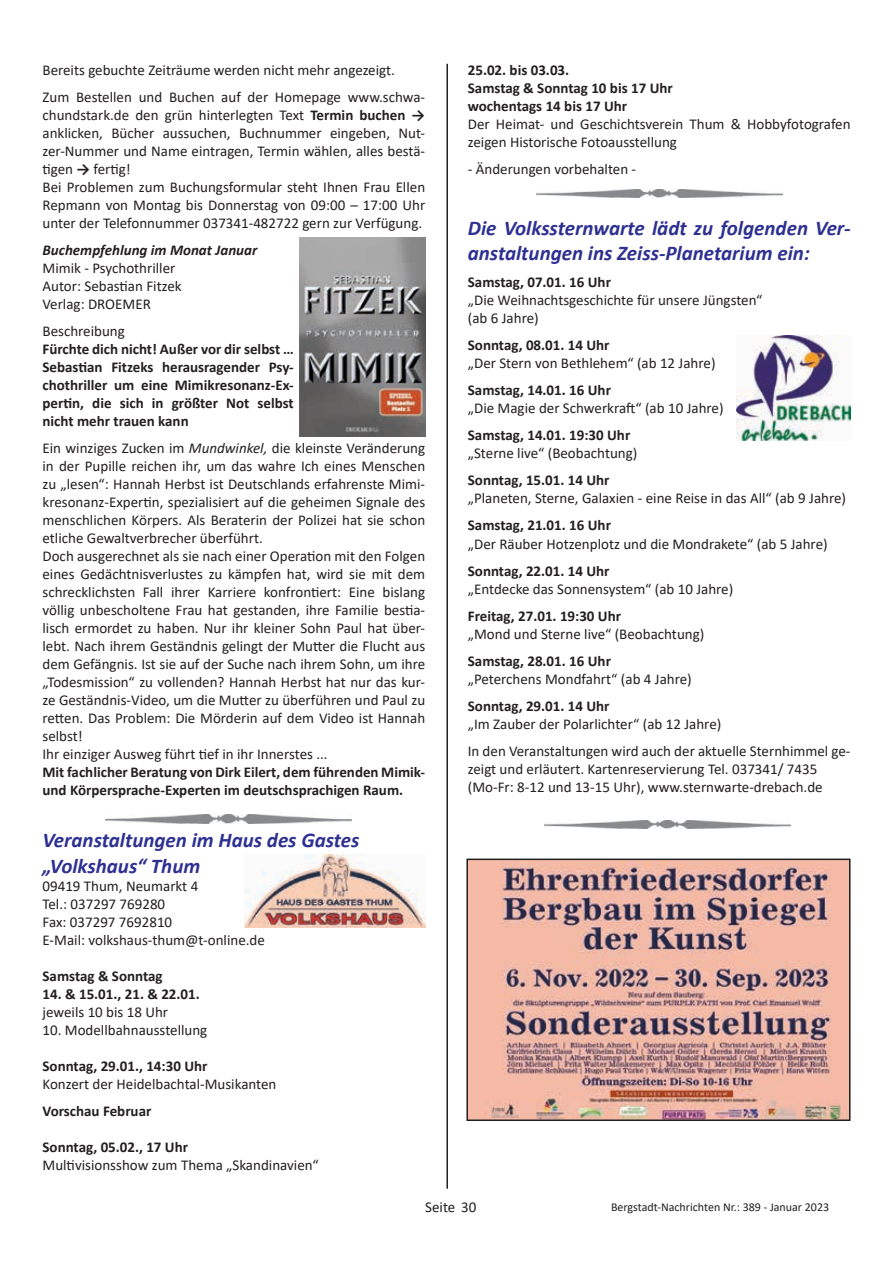
<style>
.page{position:relative;width:893px;height:1263px;background:#fff}
.page>*{position:absolute;margin:0;border:0;box-sizing:border-box;transform-origin:0 0}
.t1{font:italic 700 21px/25.2px "Calibri";color:#2e3092}
.t2{font:15px/18px "Calibri";color:#231f20}
.t3{font:700 15px/18px "Calibri";color:#231f20}
.t4{font:italic 700 15px "Calibri";color:#231f20}
.t5{font:12px "Calibri";color:#231f20}
.s1{font-weight:700}
.s2{font-style:italic}
</style>
<div class="page">
<img style="left:544px;top:820px;width:246px;height:8px">
<img style="left:536px;top:190px;width:246px;height:8px">
<img style="left:469px;top:861px;width:378px;height:257px">
<div style="left:466px;top:858px;width:384px;height:263px;border:2px solid #231f20"></div>
<img style="left:299px;top:238px;width:126px;height:198px">
<img style="left:244px;top:855px;width:181px;height:72px">
<img style="left:106px;top:815px;width:246px;height:8px">
<hr style="left:446px;top:64px;width:2px;height:1125px;background:#231f20">
<img style="left:736px;top:336px;width:114px;height:104px">
<p class="t2" style="left:43px;top:56px;width:384px;line-height:27px">Bereits gebuchte Zeiträume werden nicht mehr angezeigt.<br>Zum Bestellen und Buchen auf der Homepage www.schwa-</p>
<p class="t2" style="left:43px;top:106px;width:384px">chundstark.de den grün hinterlegten Text <span class="s1">Termin buchen → </span>anklicken, Bücher aussuchen, Buchnummer eingeben, Nut&shy;zer-Nummer und Name eintragen, Termin wählen, alles bestä&shy;tigen <span class="s1">→</span> fertig!<br>Bei Problemen zum Buchungsformular steht Ihnen Frau Ellen Repmann von Montag bis Donnerstag von 09:00 – 17:00 Uhr unter der Telefonnummer 037341-482722 gern zur Verfügung.</p>
<p class="t4" style="left:43px;top:239px;width:216px">Buchempfehlung im Monat Januar</p>
<p class="t2" style="left:43px;top:259px;width:141px">Mimik - Psychothriller<br>Autor: Sebastian Fitzek<br>Verlag: DROEMER</p>
<p class="t2" style="left:43px;top:322px;width:84px">Beschreibung</p>
<p class="t3" style="left:43px;top:340px;width:253px;text-align:justify">Fürchte dich nicht! Außer vor dir selbst … Sebastian Fitzeks herausragender Psy&shy;chothriller um eine Mimikresonanz-Ex&shy;pertin, die sich in größter Not selbst nicht mehr trauen kann</p>
<p class="t2" style="left:43px;top:439px;width:384px">Ein winziges Zucken im <span class="s2">Mundwinkel,</span> die kleinste Veränderung in der Pupille reichen ihr, um das wahre Ich eines Menschen zu „lesen“: Hannah Herbst ist Deutschlands erfahrenste Mimi&shy;kresonanz-Expertin, spezialisiert auf die geheimen Signale des menschlichen Körpers. Als Beraterin der Polizei hat sie schon etliche Gewaltverbrecher überführt.<br>Doch ausgerechnet als sie nach einer Operation mit den Folgen eines Gedächtnisverlustes zu kämpfen hat, wird sie mit dem schrecklichsten Fall ihrer Karriere konfrontiert: Eine bislang völlig unbescholtene Frau hat gestanden, ihre Familie bestia&shy;lisch ermordet zu haben. Nur ihr kleiner Sohn Paul hat über&shy;lebt. Nach ihrem Geständnis gelingt der Mutter die Flucht aus dem Gefängnis. Ist sie auf der Suche nach ihrem Sohn, um ihre „Todesmission“ zu vollenden? Hannah Herbst hat nur das kur&shy;ze Geständnis-Video, um die Mutter zu überführen und Paul zu retten. Das Problem: Die Mörderin auf dem Video ist Hannah selbst!<br>Ihr einziger Ausweg führt tief in ihr Innerstes ...</p>
<p class="t3" style="left:43px;top:763px;width:384px">Mit fachlicher Beratung von Dirk Eilert, dem führenden Mimik&shy;und Körpersprache-Experten im deutschsprachigen Raum.</p>
<h1 class="t1" style="left:43px;top:827px;width:318px">Veranstaltungen im Haus des Gastes „Volkshaus“ Thum</h1>
<p class="t2" style="left:43px;top:876px;width:224px">09419 Thum, Neumarkt 4<br>Tel.: 037297 769280<br>Fax: 037297 7692810<br>E-Mail: volkshaus-thum@t-online.de</p>
<p class="t3" style="left:43px;top:966px;width:122px">Samstag &amp; Sonntag</p>
<p class="t3" style="left:43px;top:984px;width:159px">14. &amp; 15.01., 21. &amp; 22.01.</p>
<p class="t2" style="left:43px;top:1002px;width:127px">jeweils 10 bis 18 Uhr</p>
<p class="t2" style="left:43px;top:1020px;width:166px">10. Modellbahnausstellung</p>
<p class="t3" style="left:43px;top:1056px;width:166px">Sonntag, 29.01., 14:30 Uhr</p>
<p class="t2" style="left:43px;top:1074px;width:235px">Konzert der Heidelbachtal-Musikanten</p>
<p class="t3" style="left:43px;top:1101px;width:110px">Vorschau Februar</p>
<p class="t3" style="left:43px;top:1137px;width:147px">Sonntag, 05.02., 17 Uhr</p>
<p class="t2" style="left:43px;top:1155px;width:278px">Multivisionsshow zum Thema „Skandinavien“</p>
<p class="t3" style="left:468px;top:61px;width:207px">25.02. bis 03.03.<br>Samstag &amp; Sonntag 10 bis 17 Uhr wochentags 14 bis 17 Uhr</p>
<p class="t2" style="left:468px;top:115px;width:384px">Der Heimat- und Geschichtsverein Thum &amp; Hobbyfotografen zeigen Historische Fotoausstellung</p>
<p class="t2" style="left:468px;top:160px;width:170px">- Änderungen vorbehalten -</p>
<h1 class="t1" style="left:468px;top:215px;width:384px">Die Volkssternwarte lädt zu folgenden Ver&shy;anstaltungen ins Zeiss-Planetarium ein:</h1>
<p class="t3" style="left:468px;top:273px;width:145px">Samstag, 07.01. 16 Uhr</p>
<p class="t2" style="left:468px;top:291px;width:296px">„Die Weihnachtsgeschichte für unsere Jüngsten“ (ab 6 Jahre)</p>
<p class="t3" style="left:468px;top:336px;width:143px">Sonntag, 08.01. 14 Uhr</p>
<p class="t2" style="left:468px;top:354px;width:249px">„Der Stern von Bethlehem“ (ab 12 Jahre)</p>
<p class="t3" style="left:468px;top:381px;width:145px">Samstag, 14.01. 16 Uhr</p>
<p class="t2" style="left:468px;top:399px;width:257px">„Die Magie der Schwerkraft“ (ab 10 Jahre)</p>
<p class="t3" style="left:468px;top:426px;width:164px">Samstag, 14.01. 19:30 Uhr</p>
<p class="t2" style="left:468px;top:444px;width:171px">„Sterne live“ (Beobachtung)</p>
<p class="t3" style="left:468px;top:471px;width:143px">Sonntag, 15.01. 14 Uhr</p>
<p class="t2" style="left:468px;top:489px;width:380px">„Planeten, Sterne, Galaxien - eine Reise in das All“ (ab 9 Jahre)</p>
<p class="t3" style="left:468px;top:516px;width:145px">Samstag, 21.01. 16 Uhr</p>
<p class="t2" style="left:468px;top:534px;width:361px">„Der Räuber Hotzenplotz und die Mondrakete“ (ab 5 Jahre)</p>
<p class="t3" style="left:468px;top:561px;width:143px">Sonntag, 22.01. 14 Uhr</p>
<p class="t2" style="left:468px;top:579px;width:267px">„Entdecke das Sonnensystem“ (ab 10 Jahre)</p>
<p class="t3" style="left:468px;top:606px;width:155px">Freitag, 27.01. 19:30 Uhr</p>
<p class="t2" style="left:468px;top:624px;width:238px">„Mond und Sterne live“ (Beobachtung)</p>
<p class="t3" style="left:468px;top:651px;width:145px">Samstag, 28.01. 16 Uhr</p>
<p class="t2" style="left:468px;top:669px;width:226px">„Peterchens Mondfahrt“ (ab 4 Jahre)</p>
<p class="t3" style="left:468px;top:696px;width:143px">Sonntag, 29.01. 14 Uhr</p>
<p class="t2" style="left:468px;top:710px;width:384px;line-height:27px">„Im Zauber der Polarlichter“ (ab 12 Jahre)<br>In den Veranstaltungen wird auch der aktuelle Sternhimmel ge-</p>
<p class="t2" style="left:468px;top:759px;width:356px">zeigt und erläutert. Kartenreservierung Tel. 037341/ 7435 (Mo-Fr: 8-12 und 13-15 Uhr), www.sternwarte-drebach.de</p>
<p class="t2" style="left:425px;top:1197px;width:53px">Seite 30</p>
<p class="t5" style="left:611px;top:1199px;width:220px">Bergstadt-Nachrichten Nr.: 389 - Januar 2023</p>
</div>
